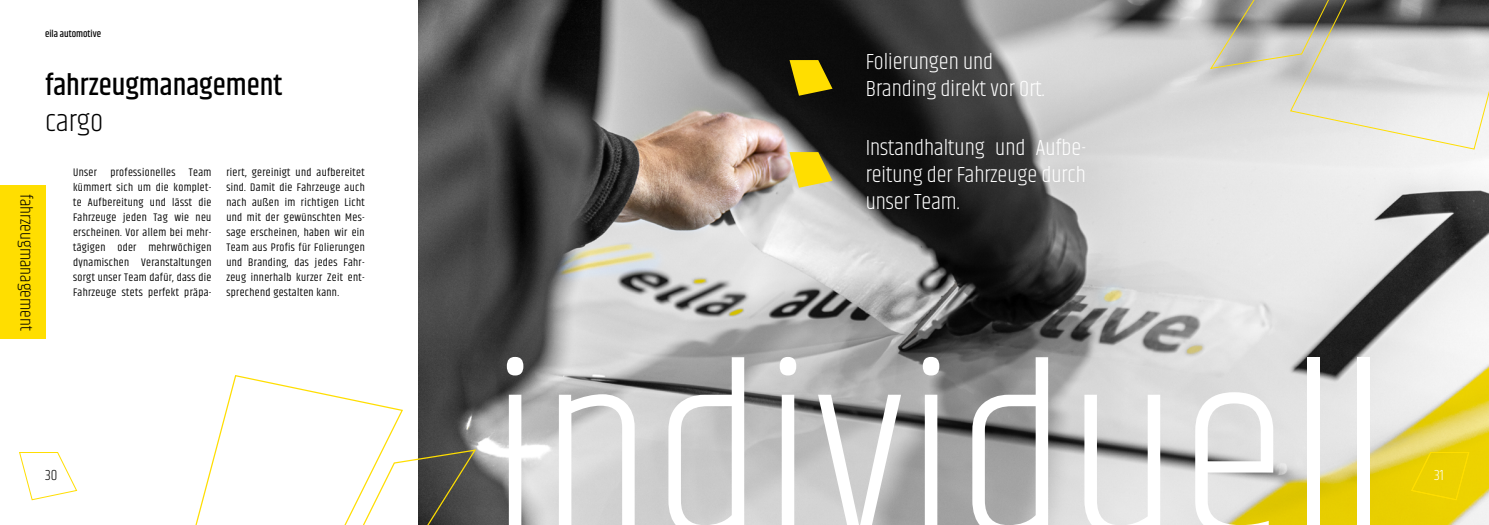
<style>
.page{position:relative;width:1489px;height:525px;background:#fff}
.page>*{position:absolute;margin:0;border:0;box-sizing:border-box;transform-origin:0 0}
.t1{font:300 250px "Khand";color:#fff}
.t2{font:500 30px "Khand";color:#000}
.t3{font:300 30px "Khand";color:#000}
.t4{font:300 22.5px/27px "Khand";color:#fff}
.t5{font:300 17.5px "Khand";color:#000}
.t6{font:300 15px "Khand";color:#000}
.t7{font:300 15px "Khand";color:#fff}
.t8{font:11.25px/15px "Khand";letter-spacing:.03em;color:#000;text-align:justify}
.t9{font:500 10px "Khand";color:#000}
</style>
<div class="page">
<img style="left:418px;top:0;width:1070px;height:524px">
<svg style="left:19px;top:452px;width:59px;height:48px"></svg>
<svg style="left:404px;top:448px;width:73px;height:76px"></svg>
<svg style="left:195px;top:375px;width:209px;height:149px"></svg>
<svg style="left:1410px;top:451px;width:59px;height:49px"></svg>
<svg style="left:789px;top:60px;width:43px;height:36px"></svg>
<svg style="left:789px;top:152px;width:43px;height:36px"></svg>
<svg style="left:1209px;top:0;width:279px;height:150px"></svg>
<div style="left:0;top:185px;width:45px;height:154px;background:#ffde00"></div>
<h3 class="t5" style="left:36px;top:194px;width:138px;rotate:90deg">fahrzeugmanagement</h3>
<p class="t9" style="left:45px;top:28px;width:58px">eila automotive</p>
<h2 class="t2" style="left:45px;top:66px;width:239px">fahrzeugmanagement</h2>
<h2 class="t3" style="left:45px;top:103px;width:60px">cargo</h2>
<p class="t8" style="left:73px;top:165px;width:140px">Unser professionelles Team kümmert sich um die komplet&shy;te Aufbereitung und lässt die Fahrzeuge jeden Tag wie neu erscheinen. Vor allem bei mehr&shy;tägigen oder mehrwöchigen dynamischen Veranstaltungen sorgt unser Team dafür, dass die Fahrzeuge stets perfekt präpa-</p>
<p class="t8" style="left:226px;top:165px;width:140px">riert, gereinigt und aufbereitet sind. Damit die Fahrzeuge auch nach außen im richtigen Licht und mit der gewünschten Mes&shy;sage erscheinen, haben wir ein Team aus Profis für Folierungen und Branding, das jedes Fahr&shy;zeug innerhalb kurzer Zeit ent&shy;sprechend gestalten kann.</p>
<h3 class="t6" style="left:45px;top:466px;width:14px">30</h3>
<h3 class="t4" style="left:865px;top:49px;width:180px">Folierungen und<br>Branding direkt vor Ort.</h3>
<h3 class="t4" style="left:865px;top:135px;width:222px;text-align:justify">Instandhaltung und Aufbe&shy;reitung der Fahrzeuge durch unser Team.</h3>
<h1 class="t1" style="left:490px;top:305px;width:899px">individuell</h1>
<h3 class="t7" style="left:1433px;top:466px;width:11px">31</h3>
</div>
